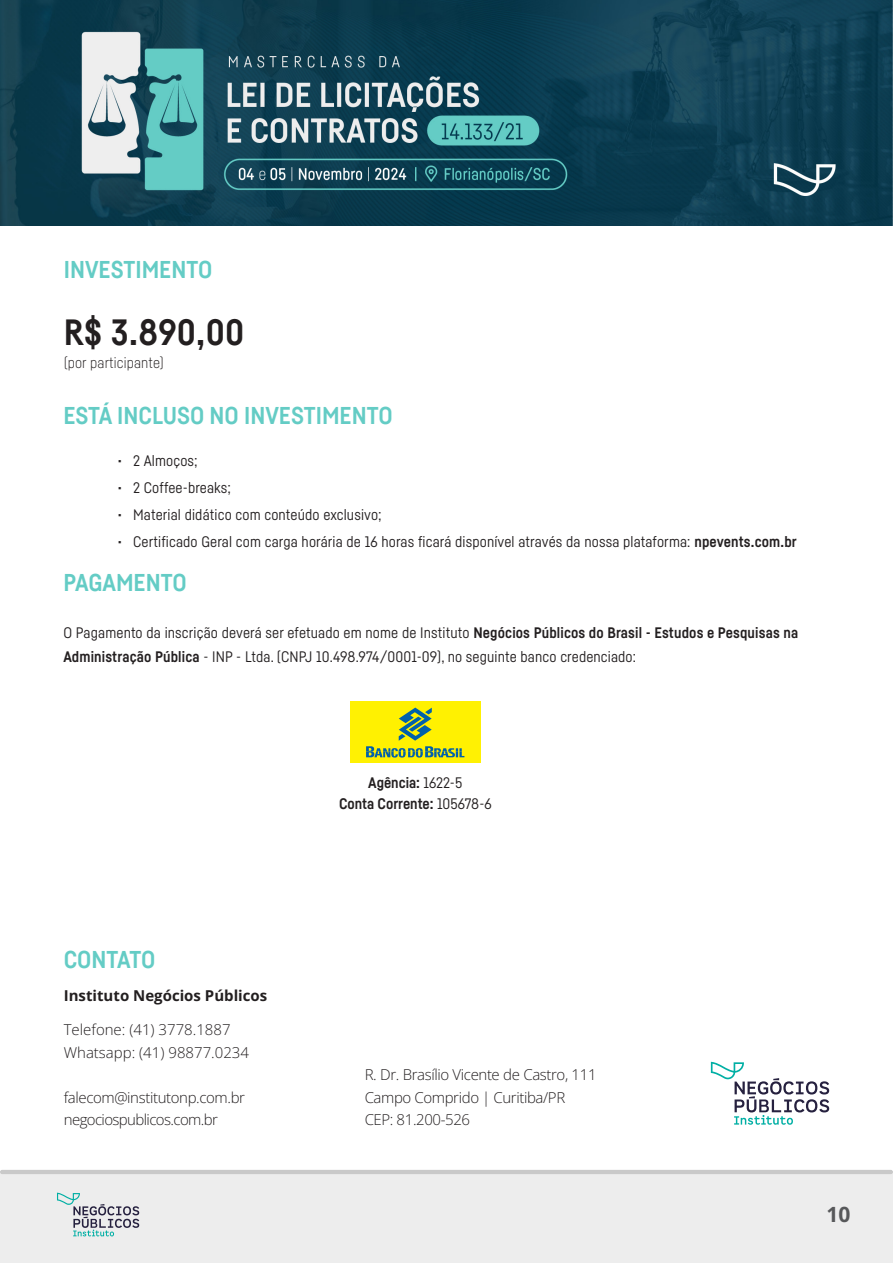
<style>
.page{position:relative;width:893px;height:1263px;background:#fff}
.page>*{position:absolute;margin:0;border:0;box-sizing:border-box;transform-origin:0 0}
.Estilo_de_parágrafo_1{font:700 36px "Fabrikat";color:#231f20}
.t1{font:700 24px "Fabrikat";color:#64ccc5}
.t2{font:700 21px "Open Sans";color:#57585a}
.Estilo_de_parágrafo_1-2{font:15px/24px "Fabrikat";letter-spacing:.01em;color:#231f20}
.corpo-contato{font:300 15px/22.5px "Open Sans";letter-spacing:-.025em;color:#231f20}
.Estilo_de_parágrafo_1-3{font:700 15px "Fabrikat";color:#231f20}
.corpo{font:700 15px "Open Sans";color:#231f20}
.corpo-contato-2{font:300 15px "Open Sans";color:#231f20}
.corpo-2{font:300 15px "Open Sans";color:#231f20}
.Estilo_de_parágrafo_1-4{font:300 15px "Fabrikat";letter-spacing:.01em;color:#231f20}
.s1{font-weight:700}
.s2{font-weight:400}
</style>
<div class="page">
<div style="left:0;top:1174px;width:893px;height:89px;background:#ededed"></div>
<hr style="left:0;top:1170px;width:893px;height:4px;background:#c9c9c9;border-radius:2px">
<svg style="left:57px;top:1193px;width:82px;height:43px"></svg>
<img style="left:0;top:0;width:893px;height:225px">
<div style="left:350px;top:701px;width:131px;height:62px;background:#fff103"></div>
<svg style="left:366px;top:707px;width:98px;height:50px"></svg>
<svg style="left:711px;top:1062px;width:118px;height:63px"></svg>
<p class="t1" style="left:64px;top:255px;width:150px">INVESTIMENTO</p>
<p class="Estilo_de_parágrafo_1" style="left:64px;top:310px;width:182px">R$ 3.890,00</p>
<p class="Estilo_de_parágrafo_1-4" style="left:64px;top:353px;width:102px">(por participante)</p>
<p class="t1" style="left:63px;top:401px;width:331px">ESTÁ INCLUSO NO INVESTIMENTO</p>
<p class="Estilo_de_parágrafo_1-2" style="left:117px;top:449px;width:82px">• 2 Almoços;</p>
<p class="Estilo_de_parágrafo_1-2" style="left:117px;top:476px;width:115px">• 2 Coffee-breaks;</p>
<p class="Estilo_de_parágrafo_1-2" style="left:117px;top:503px;width:266px">• Material didático com conteúdo exclusivo;</p>
<p class="Estilo_de_parágrafo_1-2" style="left:117px;top:530px;width:681px">• Certificado Geral com carga horária de 16 horas ficará disponível através da nossa plataforma: <span class="s1">npevents.com.br</span></p>
<p class="t1" style="left:63px;top:568px;width:125px">PAGAMENTO</p>
<p class="Estilo_de_parágrafo_1-2" style="left:63px;top:620px;width:736px">O Pagamento da inscrição deverá ser efetuado em nome de Instituto <span class="s1">Negócios Públicos do Brasil - Estudos e Pesquisas na<br>Administração Pública</span> - INP - Ltda. (CNPJ 10.498.974/0001-09), no seguinte banco credenciado:</p>
<p class="Estilo_de_parágrafo_1-3" style="left:368px;top:774px;width:96px">Agência: <span class="s2">1622-5</span></p>
<p class="Estilo_de_parágrafo_1-3" style="left:339px;top:795px;width:154px">Conta Corrente: <span class="s2">105678-6</span></p>
<p class="t1" style="left:64px;top:945px;width:93px">CONTATO</p>
<p class="corpo" style="left:64px;top:986px;width:205px">Instituto Negócios Públicos</p>
<p class="corpo-2" style="left:64px;top:1019px;width:168px">Telefone: (41) 3778.1887</p>
<p class="corpo-contato-2" style="left:64px;top:1042px;width:187px">Whatsapp: (41) 98877.0234</p>
<p class="corpo-contato" style="left:64px;top:1085px;width:183px">falecom@institutonp.com.br</p>
<p class="corpo-contato" style="left:64px;top:1108px;width:156px">negociospublicos.com.br</p>
<p class="corpo-contato" style="left:365px;top:1063px;width:233px">R. Dr. Brasílio Vicente de Castro, 111<br>Campo Comprido | Curitiba/PR</p>
<p class="corpo-contato" style="left:365px;top:1108px;width:107px">CEP: 81.200-526</p>
<h3 class="t2" style="left:826px;top:1200px;width:26px">10</h3>
</div>
